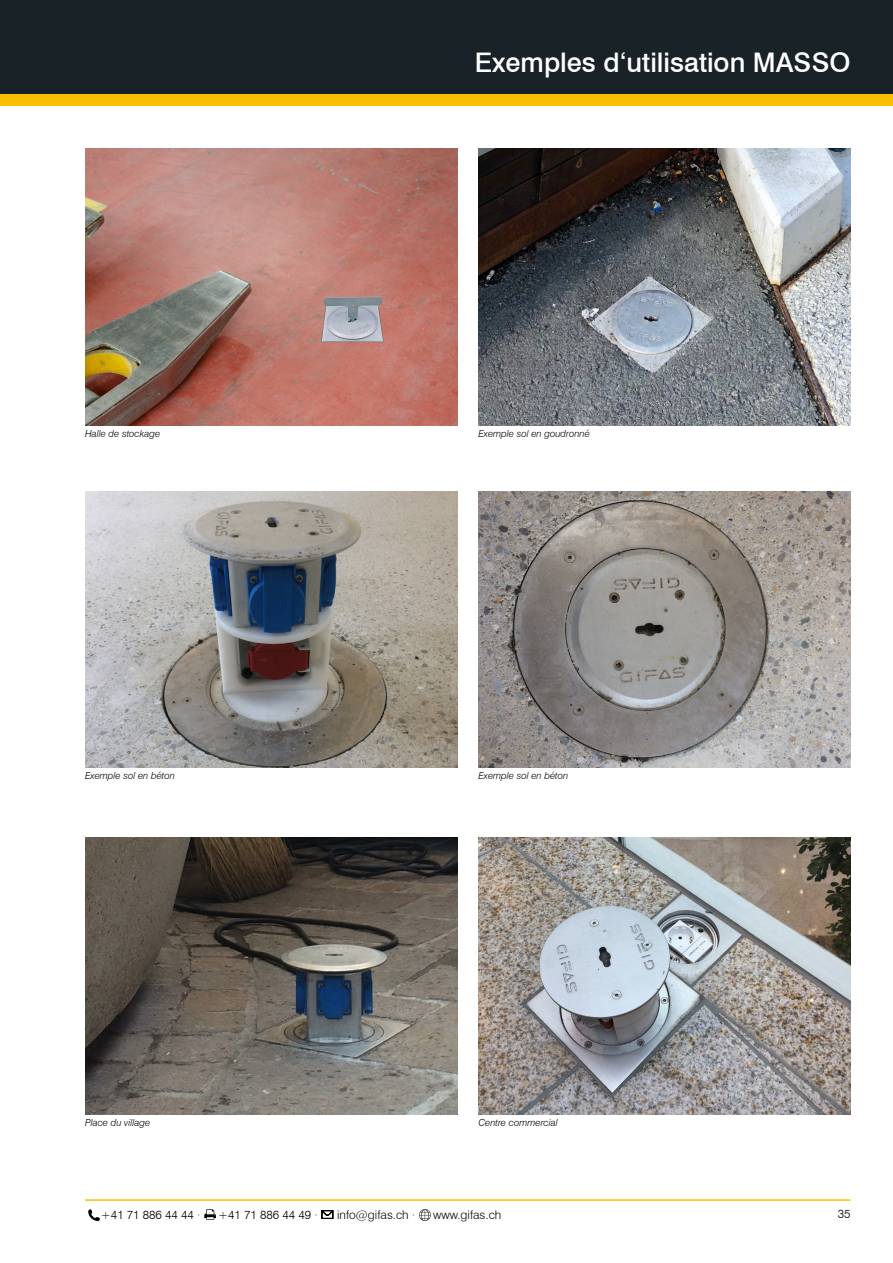
<style>
.page{position:relative;width:893px;height:1263px;background:#fff}
.page>*{position:absolute;margin:0;border:0;box-sizing:border-box;transform-origin:0 0}
.t1{font:500 27px "Swiss 721 BT";color:#fff}
.t2{font:300 12px "Swiss 721 BT";color:#000}
.t3{font:italic 300 9.75px "Swiss 721 BT";color:#000}
</style>
<div class="page">
<hr style="left:85px;top:1199px;width:765px;height:2px;background:#fcbf00">
<div style="left:0;top:85px;width:893px;height:21px;background:#fcbf00"></div>
<div style="left:0;top:0;width:893px;height:94px;background:#192226"></div>
<svg style="left:88px;top:1209px;width:12px;height:12px"></svg>
<svg style="left:204px;top:1209px;width:12px;height:11px"></svg>
<svg style="left:322px;top:1210px;width:11px;height:9px"></svg>
<svg style="left:419px;top:1209px;width:12px;height:12px"></svg>
<img style="left:478px;top:149px;width:372px;height:276px">
<img style="left:85px;top:491px;width:372px;height:276px">
<img style="left:478px;top:491px;width:372px;height:276px">
<img style="left:85px;top:838px;width:372px;height:276px">
<img style="left:478px;top:838px;width:372px;height:276px">
<img style="left:85px;top:149px;width:372px;height:276px">
<h1 class="t1" style="left:475px;top:46px;width:377px">Exemples d‘utilisation MASSO</h1>
<p class="t3" style="left:85px;top:427px;width:77px">Halle de stockage</p>
<p class="t3" style="left:478px;top:427px;width:113px">Exemple sol en goudronné</p>
<p class="t3" style="left:85px;top:770px;width:91px">Exemple sol en béton</p>
<p class="t3" style="left:85px;top:1116px;width:67px">Place du village</p>
<p class="t3" style="left:478px;top:770px;width:91px">Exemple sol en béton</p>
<p class="t3" style="left:478px;top:1116px;width:81px">Centre commercial</p>
<p class="t2" style="left:101px;top:1207px;width:101px">+41 71 886 44 44 ·</p>
<p class="t2" style="left:218px;top:1207px;width:101px">+41 71 886 44 49 ·</p>
<p class="t2" style="left:337px;top:1207px;width:80px">info@gifas.ch ·</p>
<p class="t2" style="left:433px;top:1207px;width:70px">www.gifas.ch</p>
<p class="t2" style="left:838px;top:1207px;width:14px">35</p>
</div>
